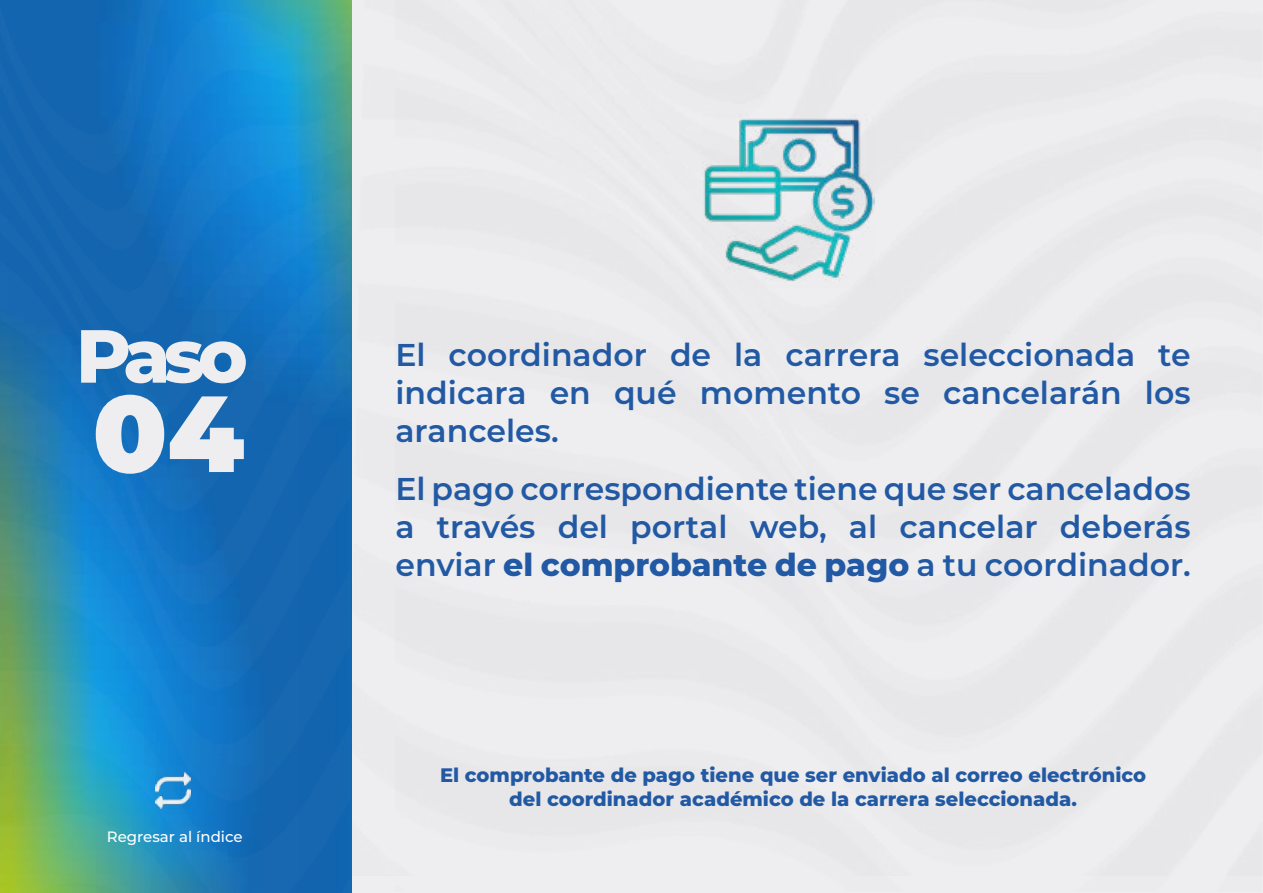
<style>
.page{position:relative;width:1263px;height:893px;background:#fff}
.page>*{position:absolute;margin:0;border:0;box-sizing:border-box;transform-origin:0 0}
.t1{font:900 108px "Montserrat";color:#eeeef0}
.t2{font:800 75px "Montserrat";color:#eeeef0}
.t3{font:600 31.5px/37.8px "Montserrat";color:#2259a4;text-align:justify}
.t4{font:800 19.5px/23.4px "Montserrat";color:#2259a4;text-align:center}
.t5{font:500 15px "Montserrat";color:#fff}
.s1{font-weight:800}
</style>
<div class="page">
<img style="left:0;top:0;width:349px;height:893px">
<img style="left:155px;top:773px;width:35px;height:36px">
<img style="left:702px;top:115px;width:173px;height:172px">
<h2 class="t2" style="left:76px;top:301px;width:173px">Paso</h2>
<h1 class="t1" style="left:93px;top:353px;width:153px">04</h1>
<p class="t5" style="left:107px;top:826px;width:137px">Regresar al índice</p>
<p class="t3" style="left:395px;top:334px;width:797px">El coordinador de la carrera seleccionada te indicara en qué momento se cancelarán los aranceles.</p>
<p class="t3" style="left:395px;top:469px;width:797px">El pago correspondiente tiene que ser cancelados a través del portal web, al cancelar deberás enviar <span class="s1">el comprobante de pago</span> a tu coordinador.</p>
<p class="t4" style="left:440px;top:762px;width:707px">El comprobante de pago tiene que ser enviado al correo electrónico del coordinador académico de la carrera seleccionada.</p>
</div>
